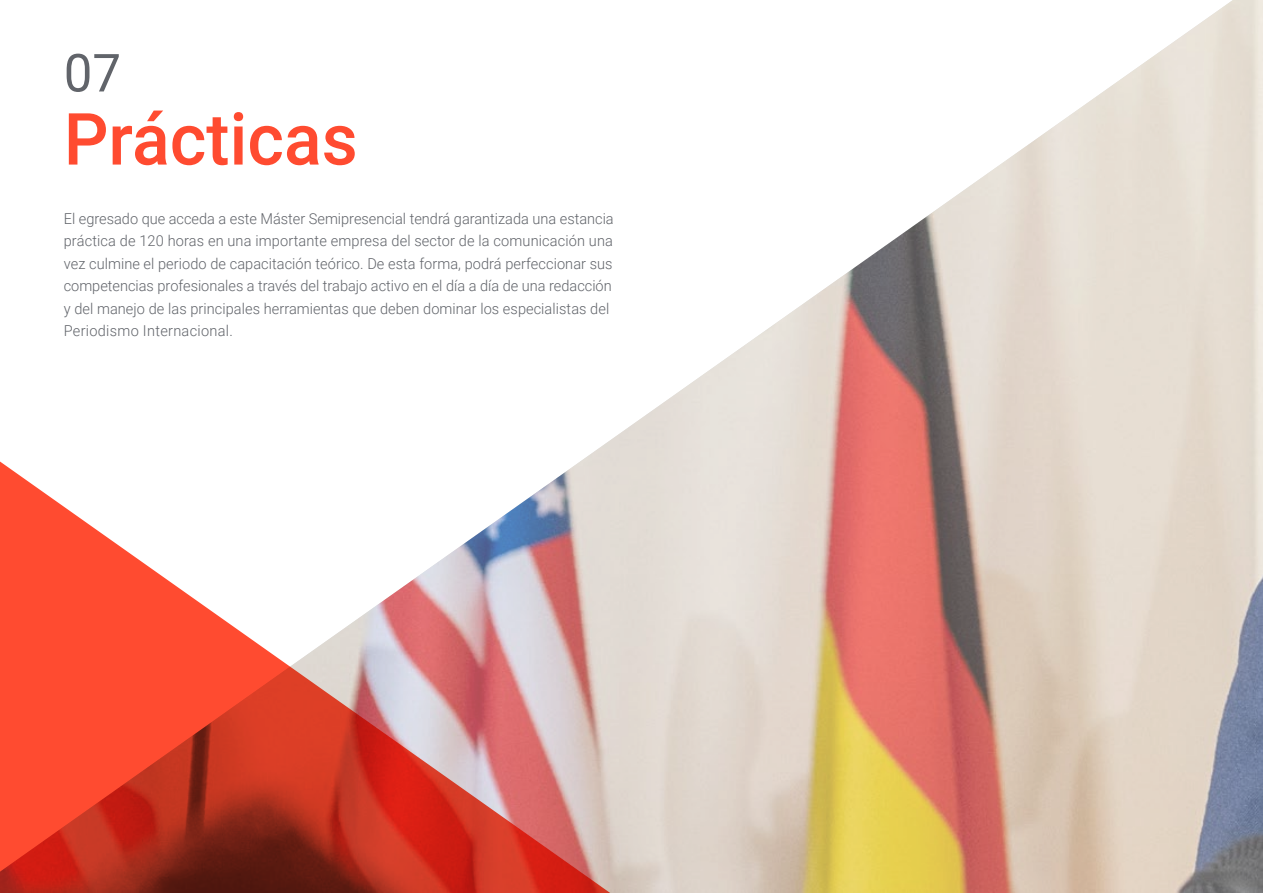
<style>
.page{position:relative;width:1263px;height:893px;background:#fff}
.page>*{position:absolute;margin:0;border:0;box-sizing:border-box;transform-origin:0 0}
.t1{font:500 72px "Roboto";color:#ff4b30}
.t2{font:52.5px "Roboto";color:#61646a}
.t3{font:300 15px/22.5px "Roboto";letter-spacing:.005em;color:#61646a}
</style>
<div class="page">
<img style="left:602px;top:0;width:661px;height:893px">
<svg style="left:0;top:446px;width:640px;height:447px"></svg>
<h2 class="t2" style="left:64px;top:36px;width:59px">07</h2>
<h1 class="t1" style="left:64px;top:89px;width:295px">Prácticas</h1>
<p class="t3" style="left:64px;top:207px;width:551px">El egresado que acceda a este Máster Semipresencial tendrá garantizada una estancia práctica de 120 horas en una importante empresa del sector de la comunicación una vez culmine el periodo de capacitación teórico. De esta forma, podrá perfeccionar sus competencias profesionales a través del trabajo activo en el día a día de una redacción y del manejo de las principales herramientas que deben dominar los especialistas del Periodismo Internacional.</p>
</div>
